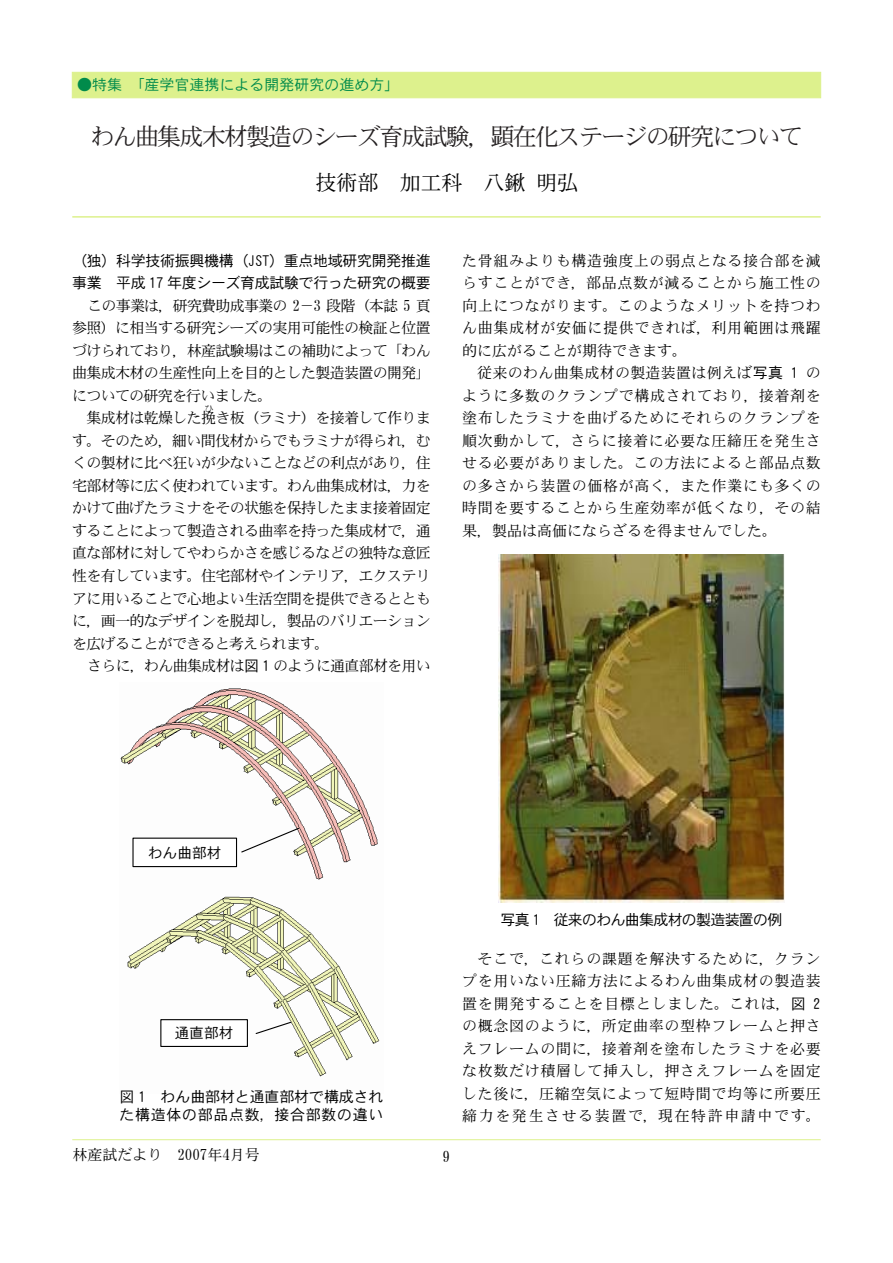
<style>
.page{position:relative;width:893px;height:1263px;background:#fff}
.page>*{position:absolute;margin:0;border:0;box-sizing:border-box;transform-origin:0 0}
.t1{font:24px "DFHS Mincho W3 WIN RKSJ H";letter-spacing:-.075em;color:#231f20}
.t2{font:21px "DFHS Mincho W3 WIN RKSJ H";color:#000}
.t3{font:15px/22.5px "DFHS Mincho W3 WIN RKSJ H";letter-spacing:-.045em;color:#000}
.t4{font:15px/22.5px "DFHS Mincho W3 WIN RKSJ H";letter-spacing:.045em;color:#000}
.t5{font:15px/22.5px "DFHS Gothic W3 WIN RKSJ H";letter-spacing:-.025em;color:#000}
.t6{font:15px/18px "DFHS Gothic W3 WIN RKSJ H";letter-spacing:.015em;color:#000}
.t7{font:15px "DFHS Gothic W3 WIN RKSJ H";color:#018b4b}
.t8{font:15px "DFHS Gothic W3 WIN RKSJ H";letter-spacing:-.05em;color:#000}
.t9{font:15px "DFHS Mincho W3 WIN RKSJ H";color:#000}
.t10{font:14.55px "DFHS Gothic W3 WIN RKSJ H";color:#000}
.t11{font:9px "DFHS Mincho W3 WIN RKSJ H";color:#000}
.s1{font-family:"DFHS Gothic W3 WIN RKSJ H"}
</style>
<div class="page">
<img style="left:120px;top:688px;width:260px;height:389px">
<div style="left:161px;top:1020px;width:86px;height:26px;background:#fff"></div>
<svg style="left:255px;top:1021px;width:37px;height:13px"></svg>
<div style="left:160px;top:1019px;width:88px;height:28px;border:1px solid #000"></div>
<div style="left:133px;top:838px;width:104px;height:28px;background:#fff"></div>
<svg style="left:241px;top:827px;width:59px;height:26px"></svg>
<div style="left:132px;top:838px;width:105px;height:29px;border:1px solid #000"></div>
<img style="left:498px;top:554px;width:287px;height:349px">
<div style="left:72px;top:72px;width:749px;height:26px;background:#ddf18d"></div>
<svg style="left:72px;top:216px;width:749px;height:2px"></svg>
<svg style="left:72px;top:1139px;width:749px;height:2px"></svg>
<p class="t7" style="left:77px;top:77px;width:316px">●特集 ｢産学官連携による開発研究の進め方｣</p>
<h1 class="t1" style="left:91px;top:124px;width:714px">わん曲集成木材製造のシーズ育成試験，顕在化ステージの研究について</h1>
<h2 class="t2" style="left:316px;top:172px;width:264px">技術部　加工科　八鍬 明弘</h2>
<p class="t5" style="left:72px;top:249px;width:360px">（独）科学技術振興機構（JST）重点地域研究開発推進事業　平成 17 年度シーズ育成試験で行った研究の概要</p>
<p class="t3" style="left:72px;top:294px;width:360px;text-indent:15px">この事業は，研究費助成事業の 2－3 段階（本誌 5 頁参照）に相当する研究シーズの実用可能性の検証と位置づけられており，林産試験場はこの補助によって「わん曲集成木材の生産性向上を目的とした製造装置の開発」についての研究を行いました。<br>　集成材は乾燥した挽き板（ラミナ）を接着して作ります。そのため，細い間伐材からでもラミナが得られ，むくの製材に比べ狂いが少ないことなどの利点があり，住宅部材等に広く使われています。わん曲集成材は，力をかけて曲げたラミナをその状態を保持したまま接着固定することによって製造される曲率を持った集成材で，通直な部材に対してやわらかさを感じるなどの独特な意匠性を有しています。住宅部材やインテリア，エクステリアに用いることで心地よい生活空間を提供できるとともに，画一的なデザインを脱却し，製品のバリエーションを広げることができると考えられます。</p>
<p class="t3" style="left:87px;top:654px;width:345px">さらに，わん曲集成材は<span class="s1">図 1</span> のように通直部材を用い</p>
<p class="t11" style="left:204px;top:404px;width:10px">ひ</p>
<p class="t4" style="left:462px;top:249px;width:360px">た骨組みよりも構造強度上の弱点となる接合部を減らすことができ，部品点数が減ることから施工性の向上につながります。このようなメリットを持つわん曲集成材が安価に提供できれば，利用範囲は飛躍的に広がることが期待できます。<br>　従来のわん曲集成材の製造装置は例えば<span class="s1">写真 1</span> のように多数のクランプで構成されており，接着剤を塗布したラミナを曲げるためにそれらのクランプを順次動かして，さらに接着に必要な圧締圧を発生させる必要がありました。この方法によると部品点数の多さから装置の価格が高く，また作業にも多くの時間を要することから生産効率が低くなり，その結果，製品は高価にならざるを得ませんでした。</p>
<p class="t10" style="left:148px;top:845px;width:75px">わん曲部材</p>
<p class="t10" style="left:175px;top:1026px;width:60px">通直部材</p>
<p class="t6" style="left:120px;top:1088px;width:265px">図 1 わん曲部材と通直部材で構成された構造体の部品点数，接合部数の違い</p>
<p class="t9" style="left:72px;top:1147px;width:189px">林産試だより　2007年4月号</p>
<p class="t3" style="left:443px;top:1145px;width:9px">9</p>
<p class="t8" style="left:500px;top:912px;width:283px">写真 1　従来のわん曲集成材の製造装置の例</p>
<p class="t3" style="left:462px;top:947px;width:360px;text-align:justify;text-indent:15px">そこで，これらの課題を解決するために，クランプを用いない圧締方法によるわん曲集成材の製造装置を開発することを目標としました。これは，<span class="s1">図 2</span>の概念図のように，所定曲率の型枠フレームと押さえフレームの間に，接着剤を塗布したラミナを必要な枚数だけ積層して挿入し，押さえフレームを固定した後に，圧縮空気によって短時間で均等に所要圧締力を発生させる装置で，現在特許申請中です。</p>
</div>
